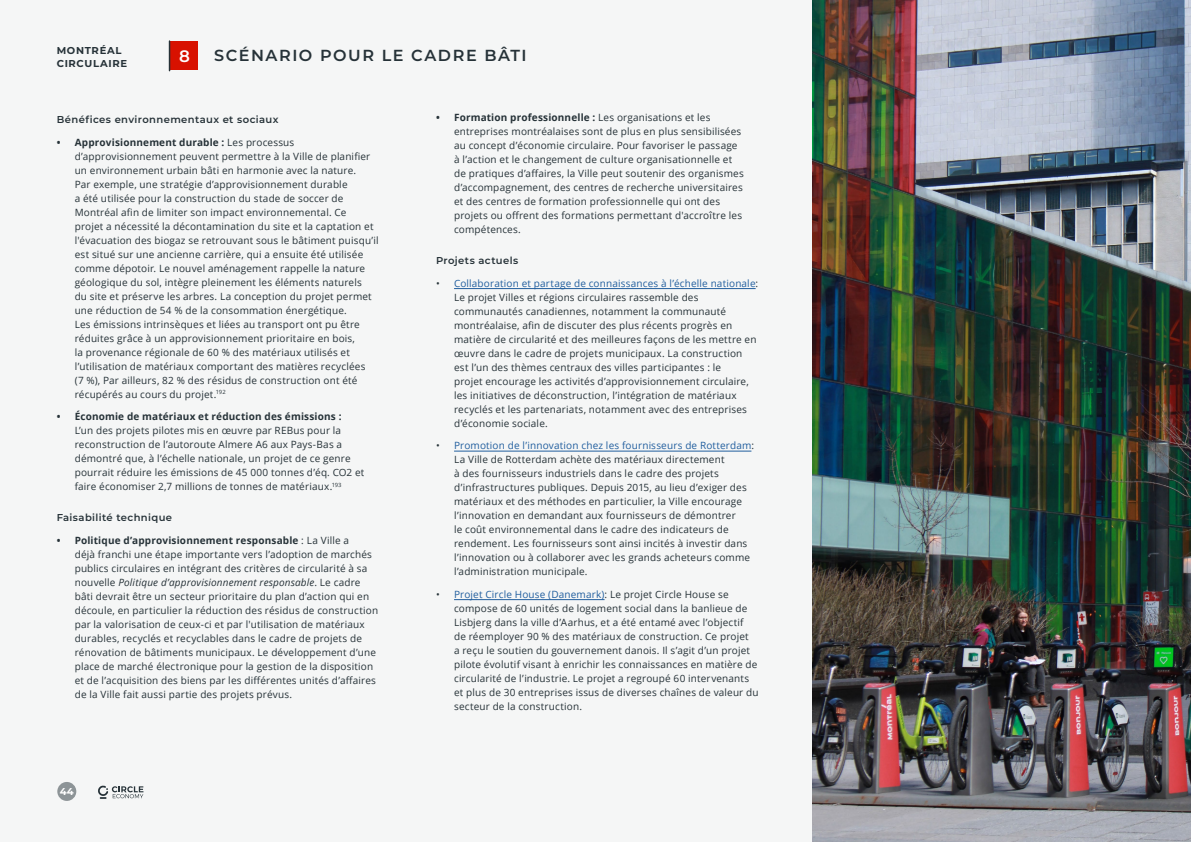
<style>
.page{position:relative;width:1191px;height:842px;background:#f5f6f6}
.page>*{position:absolute;margin:0;border:0;box-sizing:border-box;transform-origin:0 0}
.t1{font:600 16.6px "Montserrat";color:#fff}
.t2{font:600 16px "Montserrat";letter-spacing:.095em;color:#263238}
.t3{font:10px/14px "Open Sans";letter-spacing:.015em;color:#263238}
.H2_-_Subtitle{font:600 10px "Montserrat";letter-spacing:.04em;color:#263238}
.t4{font:700 10px/13px "Montserrat";letter-spacing:.07em;color:#263238}
.t5{font:700 10px "Montserrat";color:#fff}
.s1{font-weight:700}
.s2{font-style:italic}
.s3{color:#215e9e}
</style>
<div class="page">
<svg style="left:98px;top:785px;width:45px;height:14px"></svg>
<hr style="left:454px;top:288px;width:301px;height:1px;background:#215e9e">
<hr style="left:454px;top:451px;width:297px;height:1px;background:#215e9e">
<hr style="left:454px;top:599px;width:150px;height:1px;background:#215e9e">
<div style="left:170px;top:42px;width:28px;height:28px;background:#d81100"></div>
<img style="left:813px;top:0;width:378px;height:842px">
<div style="left:57px;top:782px;width:19px;height:19px;background:#8d9497;border-radius:50%"></div>
<hr style="left:169px;top:41px;width:1px;height:30px;background:#263238">
<p class="t4" style="left:57px;top:44px;width:72px">MONTRÉAL<br>CIRCULAIRE</p>
<p class="t1" style="left:179px;top:44px;width:12px">8</p>
<p class="t2" style="left:214px;top:44px;width:314px">SCÉNARIO POUR LE CADRE BÂTI</p>
<p class="H2_-_Subtitle" style="left:57px;top:112px;width:223px">Bénéfices environnementaux et sociaux</p>
<p class="t3" style="left:75px;top:135px;width:305px;text-indent:-18px"><span class="s1">• Approvisionnement durable :</span> Les processus d’approvisionnement peuvent permettre à la Ville de planifier un environnement urbain bâti en harmonie avec la nature.<br>Par exemple, une stratégie d’approvisionnement durable<br>a été utilisée pour la construction du stade de soccer de Montréal afin de limiter son impact environnemental. Ce<br>projet a nécessité la décontamination du site et la captation et l'évacuation des biogaz se retrouvant sous le bâtiment puisqu’il est situé sur une ancienne carrière, qui a ensuite été utilisée comme dépotoir. Le nouvel aménagement rappelle la nature géologique du sol, intègre pleinement les éléments naturels<br>du site et préserve les arbres. La conception du projet permet une réduction de 54 % de la consommation énergétique.<br>Les émissions intrinsèques et liées au transport ont pu être réduites grâce à un approvisionnement prioritaire en bois,<br>la provenance régionale de 60 % des matériaux utilisés et l’utilisation de matériaux comportant des matières recyclées<br>(7 %), Par ailleurs, 82 % des résidus de construction ont été récupérés au cours du projet.<sup>192</sup></p>
<p class="t3" style="left:75px;top:409px;width:291px;text-indent:-18px"><span class="s1">• Économie de matériaux et réduction des émissions :<br></span>L’un des projets pilotes mis en œuvre par REBus pour la reconstruction de l’autoroute Almere A6 aux Pays-Bas a démontré que, à l’échelle nationale, un projet de ce genre pourrait réduire les émissions de 45 000 tonnes d’éq. CO2 et faire économiser 2,7 millions de tonnes de matériaux.<sup>193</sup></p>
<p class="H2_-_Subtitle" style="left:57px;top:510px;width:117px">Faisabilité technique</p>
<p class="t3" style="left:75px;top:533px;width:305px;text-indent:-18px"><span class="s1">• Politique d’approvisionnement responsable</span> : La Ville a<br>déjà franchi une étape importante vers l’adoption de marchés publics circulaires en intégrant des critères de circularité à sa nouvelle <span class="s2">Politique d’approvisionnement responsable</span>. Le cadre bâti devrait être un secteur prioritaire du plan d’action qui en découle, en particulier la réduction des résidus de construction par la valorisation de ceux-ci et par l'utilisation de matériaux durables, recyclés et recyclables dans le cadre de projets de rénovation de bâtiments municipaux. Le développement d’une place de marché électronique pour la gestion de la disposition et de l’acquisition des biens par les différentes unités d’affaires de la Ville fait aussi partie des projets prévus.</p>
<p class="t5" style="left:60px;top:784px;width:16px">44</p>
<p class="t3" style="left:454px;top:110px;width:291px;text-indent:-18px"><span class="s1">• Formation professionnelle :</span> Les organisations et les entreprises montréalaises sont de plus en plus sensibilisées au concept d’économie circulaire. Pour favoriser le passage à l’action et le changement de culture organisationnelle et de pratiques d’affaires, la Ville peut soutenir des organismes d’accompagnement, des centres de recherche universitaires et des centres de formation professionnelle qui ont des projets ou offrent des formations permettant d'accroître les compétences.</p>
<p class="H2_-_Subtitle" style="left:436px;top:253px;width:84px">Projets actuels</p>
<p class="t3" style="left:454px;top:276px;width:306px;text-indent:-18px">• <span class="s3">Collaboration et partage de connaissances à l’échelle nationale</span>:<br>Le projet Villes et régions circulaires rassemble des communautés canadiennes, notamment la communauté montréalaise, afin de discuter des plus récents progrès en matière de circularité et des meilleures façons de les mettre en œuvre dans le cadre de projets municipaux. La construction est l’un des thèmes centraux des villes participantes : le<br>projet encourage les activités d’approvisionnement circulaire, les initiatives de déconstruction, l’intégration de matériaux recyclés et les partenariats, notamment avec des entreprises d’économie sociale.</p>
<p class="t3" style="left:454px;top:438px;width:301px;text-indent:-18px">• <span class="s3">Promotion de l’innovation chez les fournisseurs de Rotterdam</span>:<br>La Ville de Rotterdam achète des matériaux directement<br>à des fournisseurs industriels dans le cadre des projets d’infrastructures publiques. Depuis 2015, au lieu d’exiger des matériaux et des méthodes en particulier, la Ville encourage l’innovation en demandant aux fournisseurs de démontrer<br>le coût environnemental dans le cadre des indicateurs de rendement. Les fournisseurs sont ainsi incités à investir dans l’innovation ou à collaborer avec les grands acheteurs comme l’administration municipale.</p>
<p class="t3" style="left:454px;top:587px;width:306px;text-indent:-18px">• <span class="s3">Projet Circle House (Danemark)</span>: Le projet Circle House se compose de 60 unités de logement social dans la banlieue de Lisbjerg dans la ville d’Aarhus, et a été entamé avec l’objectif<br>de réemployer 90 % des matériaux de construction. Ce projet<br>a reçu le soutien du gouvernement danois. Il s’agit d’un projet pilote évolutif visant à enrichir les connaissances en matière de circularité de l’industrie. Le projet a regroupé 60 intervenants et plus de 30 entreprises issus de diverses chaînes de valeur du secteur de la construction.</p>
</div>
